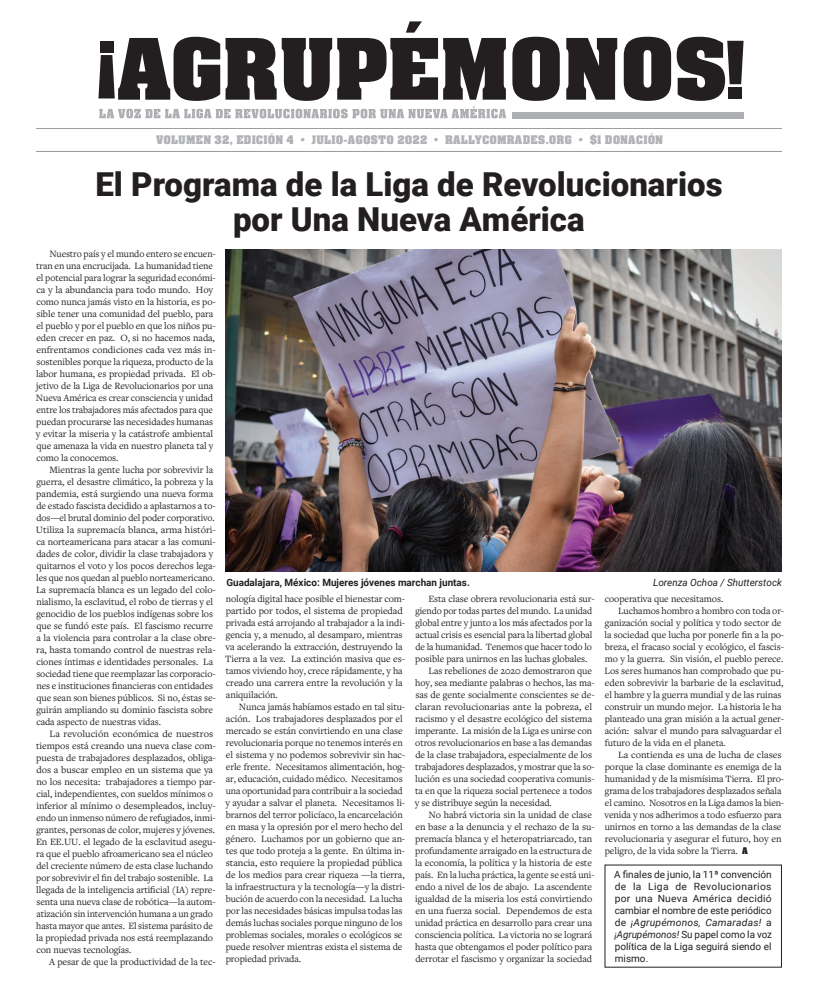
<style>
.page{position:relative;width:818px;height:1008px;background:#fff}
.page>*{position:absolute;margin:0;border:0;box-sizing:border-box;transform-origin:0 0}
.Article_--_Title{font:900 33px/35px "Roboto";color:#231f20;text-align:center}
.Article_--_Body_--_s{font:13px "Aachen Bold Plain";letter-spacing:.005em;color:#b2b3b7}
.Article_--_Body{font:10px/12px "Freight Text Pro";letter-spacing:-.01em;color:#231f20}
.Body{font:10px/12px "Roboto";color:#231f20;text-align:justify}
.Article_--_Photo_Cap{font:700 10px "Roboto";color:#231f20}
.Article_--_Photo_Cap-2{font:italic 10px "Roboto";color:#231f20}
.s1{font-family:"Aachen Bold Plain"}
.s2{font-style:italic}
</style>
<div class="page">
<img style="left:225px;top:250px;width:556px;height:321px">
<svg style="left:99px;top:106px;width:407px;height:12px"></svg>
<svg style="left:118px;top:21px;width:606px;height:80px;fill:#231f20"></svg>
<div style="left:728px;top:87px;width:14px;height:11px;background:#231f20"></div>
<svg style="left:727px;top:41px;width:16px;height:43px"></svg>
<div style="left:100px;top:41px;width:13px;height:11px;background:#231f20"></div>
<svg style="left:98px;top:55px;width:17px;height:43px"></svg>
<div style="left:512px;top:112px;width:231px;height:6px;background:#aeafb3"></div>
<hr style="left:36px;top:151px;width:745px;height:1px;background:#9a9d9e">
<hr style="left:36px;top:128px;width:745px;height:1px;background:#9a9d9e">
<p class="Article_--_Body_--_s" style="left:156px;top:133px;width:508px">VOLUMEN 32, EDICIÓN 4 • JULIO-AGOSTO 2022 • RALLYCOMRADES.ORG • $1 DONACIÓN</p>
<p class="Article_--_Title" style="left:95px;top:165px;width:628px">El Programa de la Liga de Revolucionarios por Una Nueva América</p>
<p class="Article_--_Body" style="left:36px;top:247px;width:181px;text-indent:14px">Nuestro país y el mundo entero se encuen&shy;tran en una encrucijada. La humanidad tiene el potencial para lograr la seguridad económi&shy;ca y la abundancia para todo mundo. Hoy como nunca jamás visto en la historia, es po&shy;sible tener una comunidad del pueblo, para el pueblo y por el pueblo en que los niños pu&shy;eden crecer en paz. O, si no hacemos nada, enfrentamos condiciones cada vez más in&shy;sostenibles porque la riqueza, producto de la labor humana, es propiedad privada. El ob&shy;jetivo de la Liga de Revolucionarios por una Nueva América es crear consciencia y unidad entre los trabajadores más afectados para que puedan procurarse las necesidades humanas y evitar la miseria y la catástrofe ambiental que amenaza la vida en nuestro planeta tal y como la conocemos.</p>
<p class="Article_--_Body" style="left:36px;top:463px;width:181px;text-indent:14px">Mientras la gente lucha por sobrevivir la guerra, el desastre climático, la pobreza y la pandemia, está surgiendo una nueva forma de estado fascista decidido a aplastarnos a to&shy;dos—el brutal dominio del poder corporativo.<br>Utiliza la supremacía blanca, arma históri&shy;ca norteamericana para atacar a las comuni&shy;dades de color, dividir la clase trabajadora y quitarnos el voto y los pocos derechos lega&shy;les que nos quedan al pueblo norteamericano.<br>La supremacía blanca es un legado del colo&shy;nialismo, la esclavitud, el robo de tierras y el genocidio de los pueblos indígenas sobre los que se fundó este país. El fascismo recurre a la violencia para controlar a la clase obre&shy;ra, hasta tomando control de nuestras rela&shy;ciones íntimas e identidades personales. La sociedad tiene que reemplazar las corporacio&shy;nes e instituciones financieras con entidades que sean son bienes públicos. Si no, éstas se&shy;guirán ampliando su dominio fascista sobre cada aspecto de nuestras vidas.</p>
<p class="Article_--_Body" style="left:36px;top:727px;width:181px;text-indent:14px">La revolución económica de nuestros tiempos está creando una nueva clase com&shy;puesta de trabajadores desplazados, obliga&shy;dos a buscar empleo en un sistema que ya no los necesita: trabajadores a tiempo par&shy;cial, independientes, con sueldos mínimos o inferior al mínimo o desempleados, incluy&shy;endo un inmenso número de refugiados, inmi&shy;grantes, personas de color, mujeres y jóvenes.<br>En EE.UU. el legado de la esclavitud asegu&shy;ra que el pueblo afroamericano sea el núcleo del creciente número de esta clase luchando por sobrevivir el fin del trabajo sostenible. La llegada de la inteligencia artificial (IA) repre&shy;senta una nueva clase de robótica—la autom&shy;atización sin intervención humana a un grado hasta mayor que antes. El sistema parásito de la propiedad privada nos está reemplazando con nuevas tecnologías.</p>
<p class="Article_--_Body" style="left:49px;top:955px;width:168px">A pesar de que la productividad de la tec-</p>
<p class="Article_--_Photo_Cap" style="left:226px;top:575px;width:245px">Guadalajara, México: Mujeres jóvenes marchan juntas.</p>
<p class="Article_--_Photo_Cap-2" style="left:653px;top:575px;width:130px">Lorenza Ochoa / Shutterstock</p>
<p class="Article_--_Body" style="left:225px;top:592px;width:181px">nología digital hace posible el bienestar com&shy;partido por todos, el sistema de propiedad privada está arrojando al trabajador a la indi&shy;gencia y, a menudo, al desamparo, mientras va acelerando la extracción, destruyendo la Tierra a la vez. La extinción masiva que es&shy;tamos viviendo hoy, crece rápidamente, y ha creado una carrera entre la revolución y la aniquilación.</p>
<p class="Article_--_Body" style="left:225px;top:700px;width:181px;text-indent:14px">Nunca jamás habíamos estado en tal situ&shy;ación. Los trabajadores desplazados por el mercado se están convirtiendo en una clase revolucionaria porque no tenemos interés en el sistema y no podemos sobrevivir sin hac&shy;erle frente. Necesitamos alimentación, hog&shy;ar, educación, cuidado médico. Necesitamos una oportunidad para contribuir a la sociedad y ayudar a salvar el planeta. Necesitamos li&shy;brarnos del terror policíaco, la encarcelación en masa y la opresión por el mero hecho del género. Luchamos por un gobierno que an&shy;tes que todo proteja a la gente. En última in&shy;stancia, esto requiere la propiedad pública de los medios para crear riqueza —la tierra, la infraestructura y la tecnología—y la distri&shy;bución de acuerdo con la necesidad. La lucha por las necesidades básicas impulsa todas las demás luchas sociales porque ninguno de los problemas sociales, morales o ecológicos se puede resolver mientras exista el sistema de propiedad privada.</p>
<p class="Article_--_Body" style="left:415px;top:592px;width:181px;text-indent:13px">Esta clase obrera revolucionaria está sur&shy;giendo por todas partes del mundo. La unidad global entre y junto a los más afectados por la actual crisis es esencial para la libertad global de la humanidad. Tenemos que hacer todo lo posible para unirnos en las luchas globales.</p>
<p class="Article_--_Body" style="left:414px;top:664px;width:181px;text-indent:14px">Las rebeliones de 2020 demostraron que hoy, sea mediante palabras o hechos, las ma&shy;sas de gente socialmente conscientes se de&shy;claran revolucionarias ante la pobreza, el racismo y el desastre ecológico del sistema imperante. La misión de la Liga es unirse con otros revolucionarios en base a las demandas de la clase trabajadora, especialmente de los trabajadores desplazados, y mostrar que la so&shy;lución es una sociedad cooperativa comunis&shy;ta en que la riqueza social pertenece a todos y se distribuye según la necesidad.</p>
<p class="Article_--_Body" style="left:415px;top:808px;width:181px;text-indent:13px">No habrá victoria sin la unidad de clase en base a la denuncia y el rechazo de la su&shy;premacía blanca y el heteropatriarcado, tan profundamente arraigado en la estructura de la economía, la política y la historia de este país. En la lucha práctica, la gente se está uni&shy;endo a nivel de los de abajo. La ascendente igualdad de la miseria los está convirtiendo en una fuerza social. Dependemos de esta unidad práctica en desarrollo para crear una consciencia política. La victoria no se logrará hasta que obtengamos el poder político para derrotar el fascismo y organizar la sociedad</p>
<p class="Article_--_Body" style="left:604px;top:592px;width:120px">cooperativa que necesitamos.</p>
<p class="Article_--_Body" style="left:604px;top:604px;width:181px;text-indent:14px">Luchamos hombro a hombro con toda or&shy;ganización social y política y todo sector de la sociedad que lucha por ponerle fin a la po&shy;breza, el fracaso social y ecológico, el fascis&shy;mo y la guerra. Sin visión, el pueblo perece.<br>Los seres humanos han comprobado que pu&shy;eden sobrevivir la barbarie de la esclavitud, el hambre y la guerra mundial y de las ruinas construir un mundo mejor. La historia le ha planteado una gran misión a la actual gener&shy;ación: salvar el mundo para salvaguardar el futuro de la vida en el planeta.</p>
<p class="Article_--_Body" style="left:604px;top:748px;width:181px;text-indent:14px">La contienda es una de lucha de clases porque la clase dominante es enemiga de la humanidad y de la mismísima Tierra. El pro&shy;grama de los trabajadores desplazados señala el camino. Nosotros en la Liga damos la bien&shy;venida y nos adherimos a todo esfuerzo para unirnos en torno a las demandas de la clase revolucionaria y asegurar el futuro, hoy en peligro, de la vida sobre la Tierra. <span class="s1">A</span></p>
<p class="Body" style="left:614px;top:868px;width:159px">A finales de junio, la 11ª convención de la Liga de Revolucionarios por una Nueva América decidió cambiar el nombre de este periódico de <span class="s2">¡Agrupémonos, Camaradas!</span> a <span class="s2">¡Agrupémonos!</span> Su papel como la voz política de la Liga seguirá siendo el mismo.</p>
</div>
